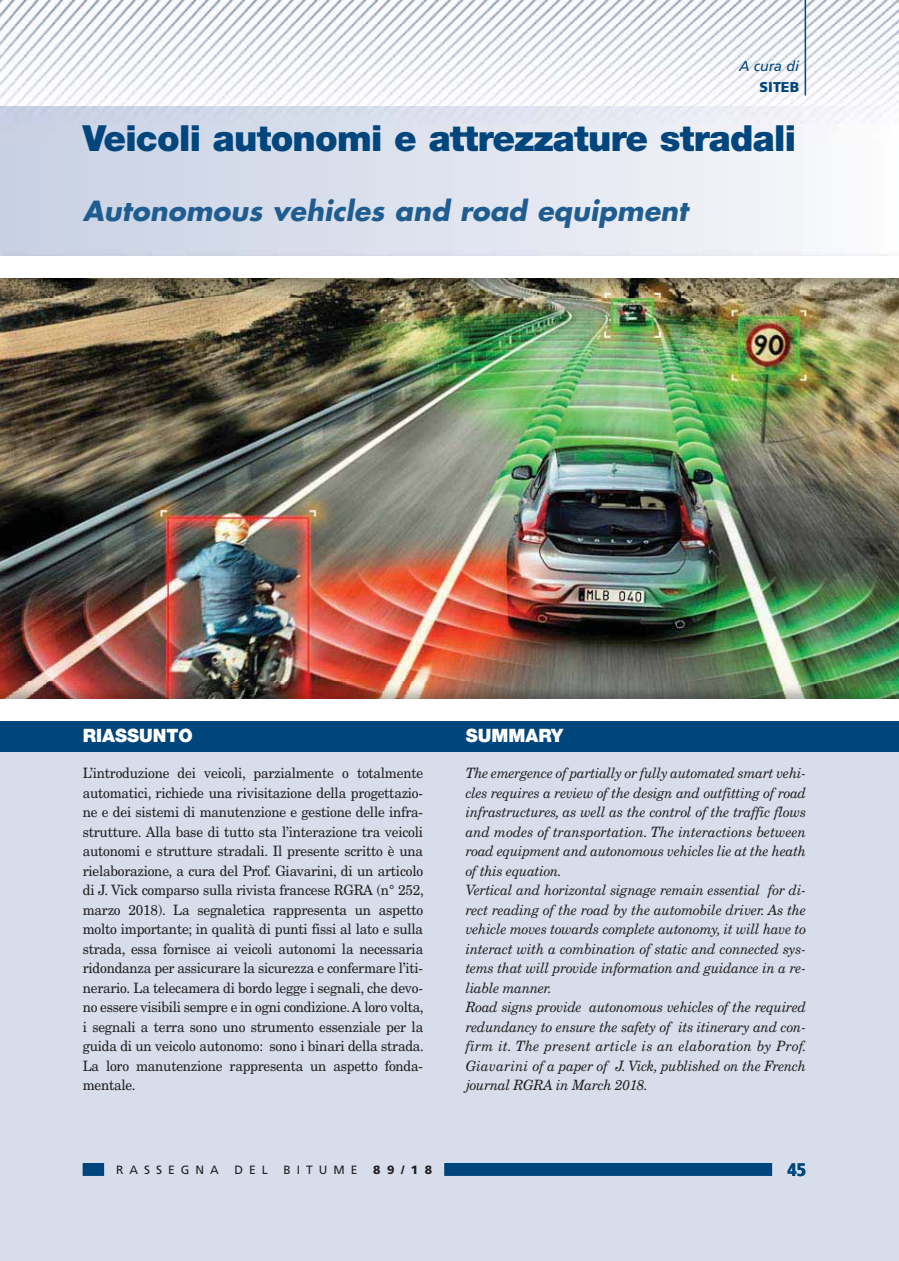
<style>
.page{position:relative;width:899px;height:1261px;background:#fff}
.page>*{position:absolute;margin:0;border:0;box-sizing:border-box;transform-origin:0 0}
.t1{font:900 36px "Helvetica Neue";letter-spacing:-.02em;color:#00467d}
.t2{font:italic 700 27px "Futura";color:#1f5d91}
.t3{font:900 18px "Helvetica Neue";color:#fff}
.t4{font:900 condensed 18px "Frutiger";color:#00467d}
.t5{font:14.25px/19.5px "New Century Schlbk";letter-spacing:-.015em;color:#231f20;text-align:justify;scale:.95 1}
.t6{font:italic 14.25px/19.5px "New Century Schlbk";letter-spacing:-.015em;color:#231f20;scale:.95 1}
.t7{font:italic 14.25px "Frutiger";color:#00467d}
.t8{font:900 14.25px "Frutiger";color:#00467d}
.t9{font:12px "Frutiger";letter-spacing:.5em;color:#231f20}
.t10{font:900 12px "Frutiger";color:#231f20}
</style>
<div class="page">
<div style="left:0;top:624px;width:898px;height:637px;background:#d7ddeb"></div>
<img style="left:0;top:298px;width:898px;height:383px">
<img style="left:0;top:0;width:898px;height:139px">
<svg style="left:83px;top:1163px;width:689px;height:12px"></svg>
<img style="left:0;top:278px;width:898px;height:20px">
<div style="left:0;top:721px;width:898px;height:31px;background:#00467d"></div>
<img style="left:0;top:681px;width:898px;height:18px">
<img style="left:84px;top:728px;width:104px;height:1px">
<img style="left:469px;top:728px;width:94px;height:1px">
<div style="left:0;top:699px;width:898px;height:21px;background:#fff"></div>
<hr style="left:804px;top:0;width:2px;height:95px;background:#00467d">
<p class="t7" style="left:739px;top:58px;width:62px">A cura di</p>
<p class="t8" style="left:759px;top:79px;width:41px">SITEB</p>
<h1 class="t1" style="left:83px;top:125px;width:714px">Veicoli autonomi e attrezzature stradali</h1>
<h2 class="t2" style="left:83px;top:195px;width:611px">Autonomous vehicles and road equipment</h2>
<p class="t3" style="left:83px;top:729px;width:111px">RIASSUNTO</p>
<p class="t5" style="left:83px;top:765px;width:360px">L’introduzione dei veicoli, parzialmente o totalmente automatici, richiede una rivisitazione della progettazio&shy;ne e dei sistemi di manutenzione e gestione delle infra&shy;strutture. Alla base di tutto sta l’interazione tra veicoli autonomi e strutture stradali. Il presente scritto è una rielaborazione, a cura del Prof. Giavarini, di un articolo di J. Vick comparso sulla rivista francese RGRA (n° 252, marzo 2018). La segnaletica rappresenta un aspetto molto importante; in qualità di punti fissi al lato e sulla strada, essa fornisce ai veicoli autonomi la necessaria ridondanza per assicurare la sicurezza e confermare l’iti&shy;nerario. La telecamera di bordo legge i segnali, che devo&shy;no essere visibili sempre e in ogni condizione. A loro volta, i segnali a terra sono uno strumento essenziale per la guida di un veicolo autonomo: sono i binari della strada.<br>La loro manutenzione rappresenta un aspetto fonda&shy;mentale.</p>
<p class="t9" style="left:116px;top:1162px;width:104px">RASSEGNA</p>
<p class="t9" style="left:234px;top:1162px;width:35px">DEL</p>
<p class="t9" style="left:283px;top:1162px;width:75px">BITUME</p>
<p class="t10" style="left:373px;top:1162px;width:61px">89/18</p>
<p class="t3" style="left:465px;top:729px;width:99px">SUMMARY</p>
<p class="t6" style="left:465px;top:765px;width:360px">The emergence of partially or fully automated smart vehi&shy;cles requires a review of the design and outfitting of road infrastructures, as well as the control of the traffic flows and modes of transportation. The interactions between road equipment and autonomous vehicles lie at the heath of this equation.<br>Vertical and horizontal signage remain essential for di&shy;rect reading of the road by the automobile driver. As the vehicle moves towards complete autonomy, it will have to interact with a combination of static and connected sys&shy;tems that will provide information and guidance in a re&shy;liable manner.<br>Road signs provide autonomous vehicles of the required redundancy to ensure the safety of its itinerary and con&shy;firm it. The present article is an elaboration by Prof.<br>Giavarini of a paper of J. Vick, published on the French journal RGRA in March 2018.</p>
<p class="t4" style="left:787px;top:1160px;width:20px">45</p>
</div>
